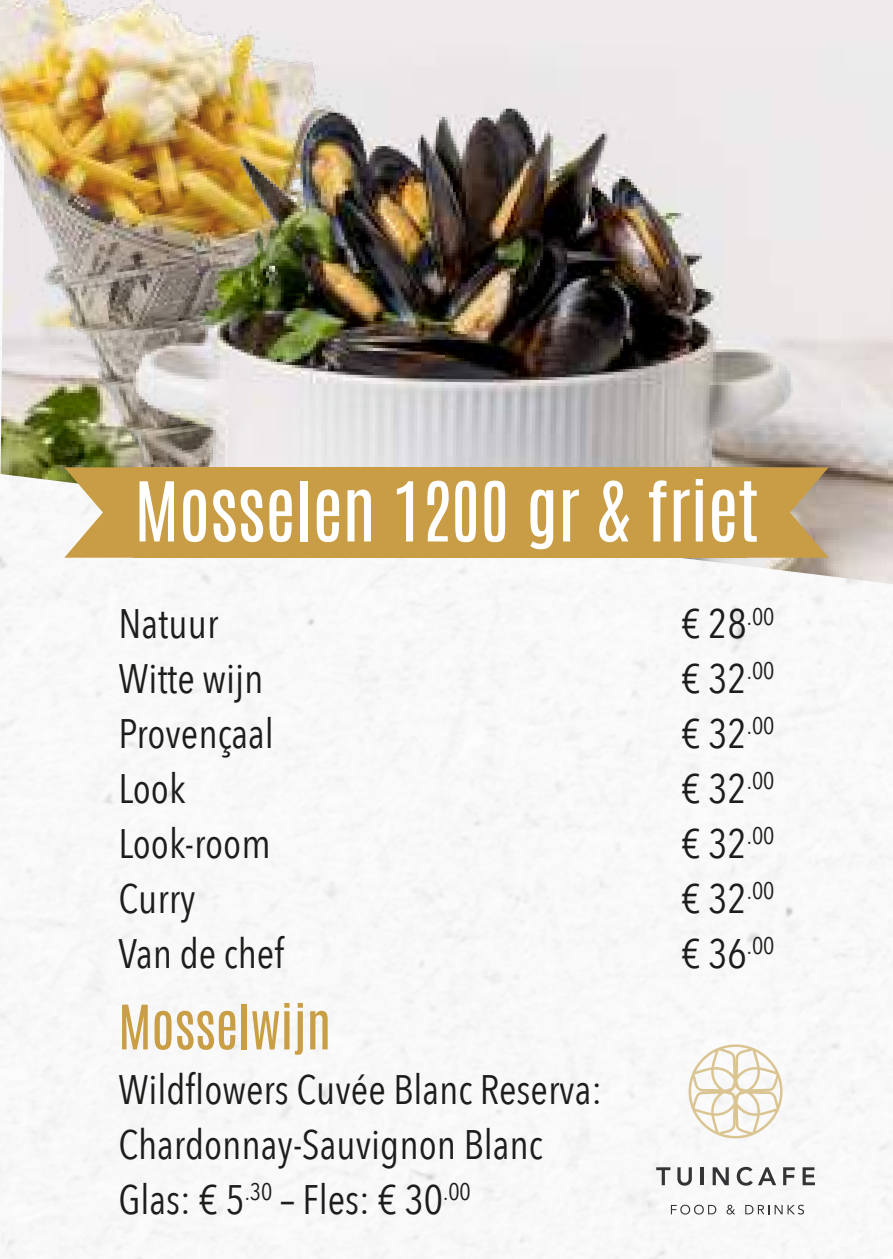
<style>
.page{position:relative;width:893px;height:1259px;background:#fff}
.page>*{position:absolute;margin:0;border:0;box-sizing:border-box;transform-origin:0 0}
.t1{font:69.9px "Antonio";color:#fff}
.t2{font:52.2px "Antonio";color:#c99e45}
.t3{font:41.1px/54.9px "Avenir Next Condensed";color:#1d1d1b}
</style>
<div class="page">
<img style="left:1px;top:584px;width:891px;height:675px">
<img style="left:1px;top:1px;width:891px;height:583px">
<img style="left:1px;top:1px;width:480px;height:554px">
<img style="left:108px;top:68px;width:711px;height:506px">
<div style="left:133px;top:467px;width:614px;height:91px;background:#c99d45"></div>
<svg style="left:64px;top:467px;width:69px;height:91px"></svg>
<svg style="left:747px;top:467px;width:82px;height:91px;background:#c39e59"></svg>
<svg style="left:656px;top:1167px;width:14px;height:18px"></svg>
<svg style="left:677px;top:1167px;width:15px;height:18px"></svg>
<hr style="left:701px;top:1167px;width:3px;height:18px;background:#343336">
<svg style="left:713px;top:1167px;width:16px;height:18px"></svg>
<svg style="left:737px;top:1166px;width:39px;height:19px"></svg>
<svg style="left:783px;top:1167px;width:12px;height:18px"></svg>
<svg style="left:803px;top:1167px;width:12px;height:18px"></svg>
<svg style="left:671px;top:1204px;width:45px;height:10px"></svg>
<svg style="left:727px;top:1204px;width:8px;height:10px"></svg>
<svg style="left:745px;top:1204px;width:59px;height:10px"></svg>
<svg style="left:689px;top:1044px;width:93px;height:94px"></svg>
<hr style="left:0;top:0;width:893px;height:1px;background:#606060">
<hr style="left:0;top:0;width:1px;height:1259px;background:#606060">
<hr style="left:892px;top:0;width:1px;height:1259px;background:#606060">
<h1 class="t1" style="left:135px;top:462px;width:625px">Mosselen 1200 gr &amp; friet</h1>
<p class="t3" style="left:118px;top:594px;width:101px">Natuur</p>
<p class="t3" style="left:681px;top:594px;width:95px">€ 28<sup>.00</sup></p>
<p class="t3" style="left:118px;top:649px;width:147px">Witte wĳn</p>
<p class="t3" style="left:681px;top:649px;width:95px">€ 32<sup>.00</sup></p>
<p class="t3" style="left:118px;top:704px;width:157px">Provençaal</p>
<p class="t3" style="left:681px;top:704px;width:95px">€ 32<sup>.00</sup></p>
<p class="t3" style="left:118px;top:759px;width:69px">Look</p>
<p class="t3" style="left:681px;top:759px;width:95px">€ 32<sup>.00</sup></p>
<p class="t3" style="left:118px;top:814px;width:154px">Look-room</p>
<p class="t3" style="left:681px;top:814px;width:95px">€ 32<sup>.00</sup></p>
<p class="t3" style="left:118px;top:869px;width:79px">Curry</p>
<p class="t3" style="left:681px;top:869px;width:95px">€ 32<sup>.00</sup></p>
<p class="t3" style="left:118px;top:923px;width:167px">Van de chef</p>
<p class="t3" style="left:681px;top:923px;width:95px">€ 36<sup>.00</sup></p>
<p class="t2" style="left:118px;top:990px;width:214px">Mosselwijn</p>
<p class="t3" style="left:118px;top:1060px;width:485px">Wildflowers Cuvée Blanc Reserva:<br>Chardonnay-Sauvignon Blanc<br>Glas: € 5<sup>.30</sup> – Fles: € 30<sup>.00</sup></p>
</div>
